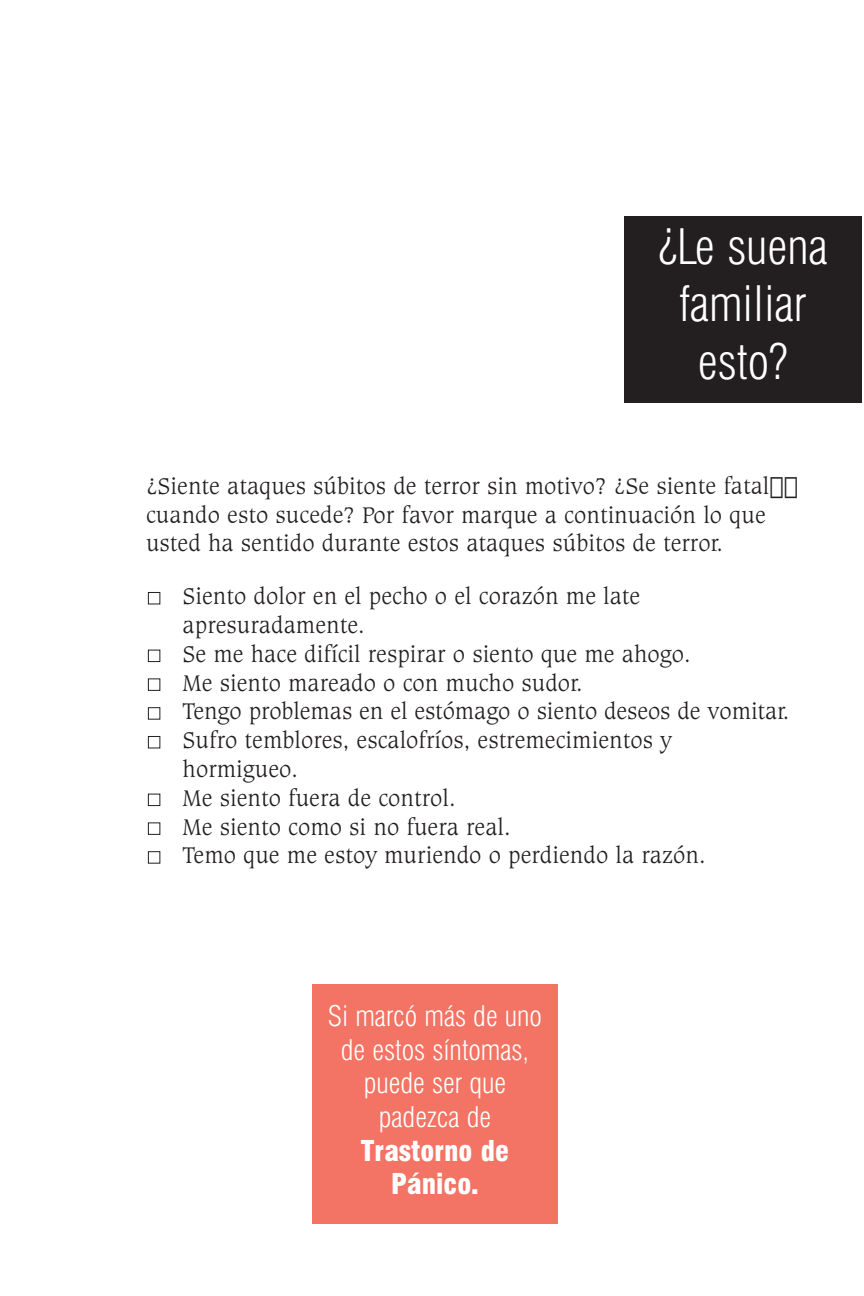
<style>
.page{position:relative;width:864px;height:1296px;background:#fff}
.page>*{position:absolute;margin:0;border:0;box-sizing:border-box;transform-origin:0 0}
.t1{font:300 condensed 48px/57.6px "Swiss 721 BT";color:#fff;text-align:center}
.t2{font:300 condensed 28px/33.6px "Swiss 721 BT";color:#fff;text-align:center}
.t3{font:900 condensed 28px/33.6px "Swiss 721 BT";color:#fff;text-align:center}
.t4{font:300 24px/28.8px "Caxton BT";color:#231f20}
</style>
<div class="page">
<div style="left:148px;top:851px;width:12px;height:12px;border:1px solid #231f20"></div>
<div style="left:148px;top:823px;width:12px;height:12px;border:1px solid #231f20"></div>
<div style="left:148px;top:794px;width:12px;height:12px;border:1px solid #231f20"></div>
<div style="left:148px;top:736px;width:12px;height:12px;border:1px solid #231f20"></div>
<div style="left:148px;top:707px;width:12px;height:12px;border:1px solid #231f20"></div>
<div style="left:148px;top:679px;width:12px;height:12px;border:1px solid #231f20"></div>
<div style="left:148px;top:650px;width:12px;height:12px;border:1px solid #231f20"></div>
<div style="left:148px;top:592px;width:12px;height:12px;border:1px solid #231f20"></div>
<div style="left:624px;top:216px;width:238px;height:186px;background:#231f20"></div>
<div style="left:312px;top:984px;width:246px;height:240px;background:#f37364"></div>
<h1 class="t1" style="left:658px;top:222px;width:171px">¿Le suena familiar esto?</h1>
<p class="t4" style="left:146px;top:473px;width:625px">¿Siente ataques súbitos de terror sin motivo? ¿Se siente fatal cuando esto sucede? Por favor marque a continuación lo que usted ha sentido durante estos ataques súbitos de terror.</p>
<p class="t4" style="left:183px;top:584px;width:608px">Siento dolor en el pecho o el corazón me late apresuradamente.<br>Se me hace difícil respirar o siento que me ahogo.<br>Me siento mareado o con mucho sudor.<br>Tengo problemas en el estómago o siento deseos de vomitar.<br>Sufro temblores, escalofríos, estremecimientos y hormigueo.<br>Me siento fuera de control.<br>Me siento como si no fuera real.<br>Temo que me estoy muriendo o perdiendo la razón.</p>
<p class="t2" style="left:328px;top:1001px;width:216px">Si marcó más de uno de estos síntomas, puede ser que padezca de</p>
<p class="t3" style="left:361px;top:1136px;width:150px">Trastorno de<br>Pánico.</p>
</div>
